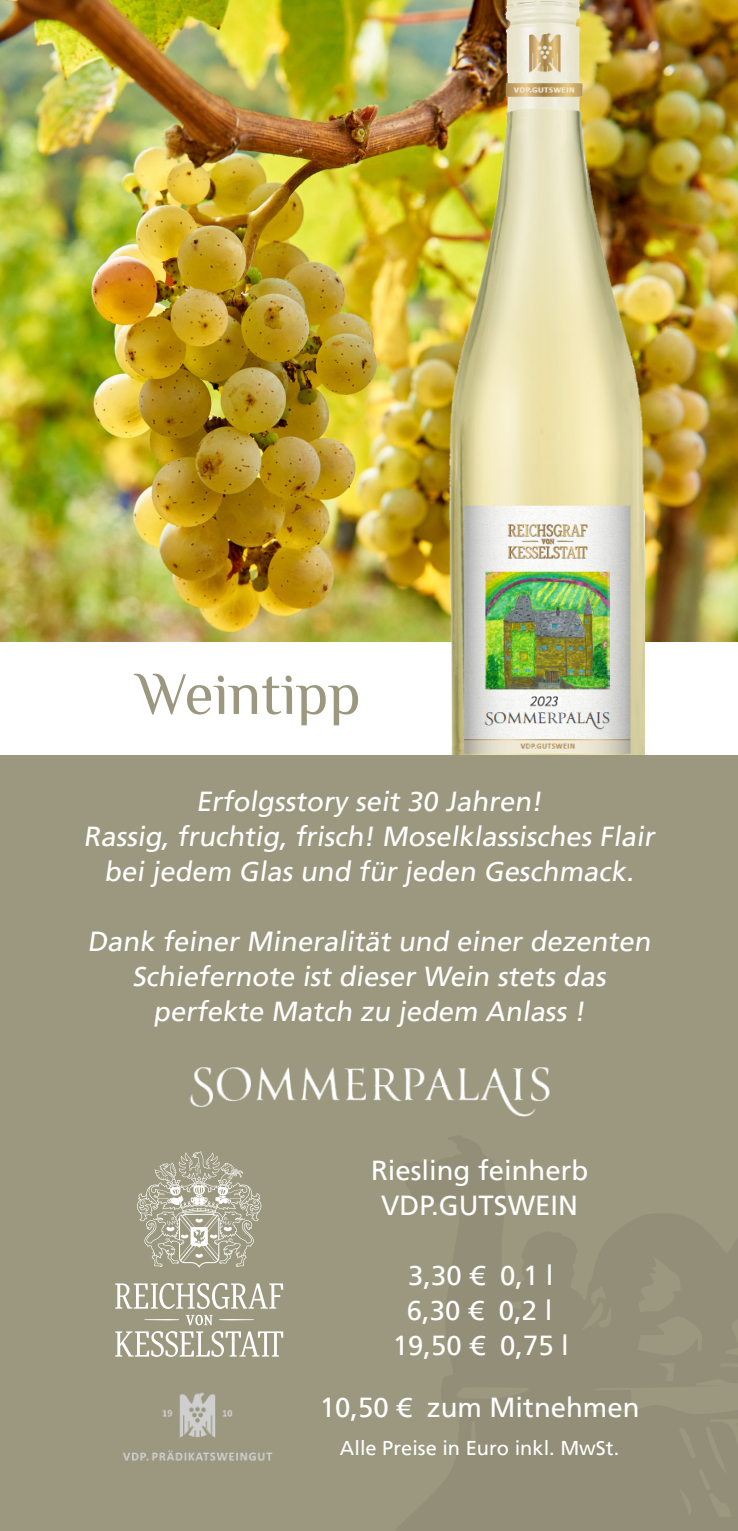
<style>
.page{position:relative;width:738px;height:1531px;background:#fff}
.page>*{position:absolute;margin:0;border:0;box-sizing:border-box;transform-origin:0 0}
.t1{font:60px "Philosopher";color:#9b987f}
.t2{font:27.5px/35px "Frutiger LT";color:#fff;text-align:center}
.t3{font:20px "Frutiger LT";color:#fff}
</style>
<div class="page">
<img style="left:0;top:0;width:737px;height:642px">
<img style="left:430px;top:0;width:213px;height:755px">
<div style="left:0;top:755px;width:737px;height:776px;background:#9b987f"></div>
<img style="left:190px;top:1067px;width:360px;height:50px">
<img style="left:123px;top:1392px;width:150px;height:69px">
<svg style="left:115px;top:1331px;width:168px;height:26px"></svg>
<svg style="left:115px;top:1283px;width:168px;height:26px"></svg>
<svg style="left:144px;top:1319px;width:35px;height:1px"></svg>
<svg style="left:219px;top:1319px;width:34px;height:1px"></svg>
<svg style="left:186px;top:1315px;width:26px;height:10px"></svg>
<svg style="left:137px;top:1151px;width:125px;height:116px"></svg>
<p class="t1" style="left:136px;top:663px;width:226px">Weintipp</p>
<p class="t2" style="left:196px;top:784px;width:351px">Erfolgsstory seit 30 Jahren!</p>
<p class="t2" style="left:84px;top:819px;width:576px">Rassig, fruchtig, frisch! Moselklassisches Flair bei jedem Glas und für jeden Geschmack.</p>
<p class="t2" style="left:87px;top:924px;width:568px">Dank feiner Mineralität und einer dezenten<br>Schiefernote ist dieser Wein stets das perfekte Match zu jedem Anlass !</p>
<p class="t2" style="left:371px;top:1152px;width:219px">Riesling feinherb</p>
<p class="t2" style="left:381px;top:1187px;width:198px">VDP.GUTSWEIN</p>
<p class="t2" style="left:408px;top:1257px;width:147px">3,30 € 0,1 l</p>
<p class="t2" style="left:406px;top:1292px;width:147px">6,30 € 0,2 l</p>
<p class="t2" style="left:392px;top:1327px;width:177px">19,50 € 0,75 l</p>
<p class="t2" style="left:319px;top:1390px;width:321px">10,50 € zum Mitnehmen</p>
<p class="t3" style="left:340px;top:1436px;width:280px">Alle Preise in Euro inkl. MwSt.</p>
</div>
